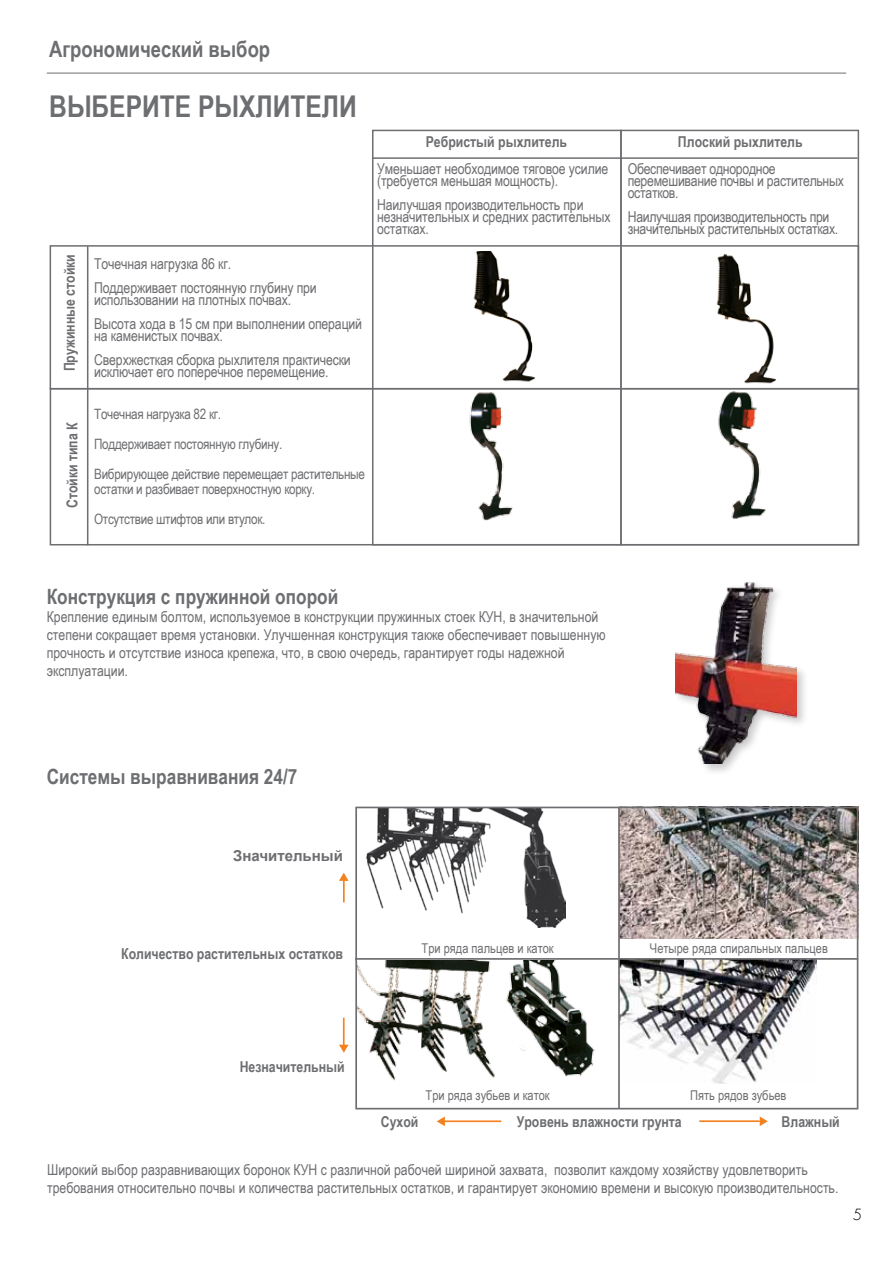
<style>
.page{position:relative;width:893px;height:1263px;background:#fff}
.page>*{position:absolute;margin:0;border:0;box-sizing:border-box;transform-origin:0 0}
.t1{font:700 30px "Arial Narrow";color:#6d6e71}
.t2{font:700 22.5px "Arial Narrow";color:#6d6e71}
.t3{font:700 21px "Arial Narrow";color:#6d6e71}
.t4{font:15px/12px "Arial Narrow";letter-spacing:-.01em;color:#6d6e71}
.t5{font:700 15px "Arial Narrow";color:#6d6e71}
.t6{font:700 15px "Arial";color:#6d6e71}
.t7{font:300 15px "Futura Com";color:#000}
.t8{font:14.25px/30px "Arial Narrow";letter-spacing:-.02em;color:#6d6e71}
.t9{font:13.5px "Arial Narrow";color:#6d6e71}
</style>
<div class="page">
<img style="left:473px;top:251px;width:63px;height:131px">
<img style="left:716px;top:254px;width:60px;height:130px">
<img style="left:469px;top:392px;width:44px;height:129px">
<img style="left:718px;top:391px;width:48px;height:128px">
<div style="left:50px;top:245px;width:809px;height:144px;border:2px solid #6d6e71"></div>
<div style="left:50px;top:388px;width:809px;height:157px;border:2px solid #6d6e71"></div>
<div style="left:372px;top:130px;width:250px;height:415px;border:2px solid #6d6e71"></div>
<div style="left:620px;top:130px;width:239px;height:415px;border:2px solid #6d6e71"></div>
<hr style="left:87px;top:246px;width:1px;height:299px;background:#6d6e71">
<hr style="left:372px;top:157px;width:486px;height:2px;background:#6d6e71">
<hr style="left:47px;top:73px;width:799px;height:1px;background:#6d6e71">
<img style="left:358px;top:960px;width:237px;height:121px">
<img style="left:366px;top:810px;width:199px;height:117px">
<img style="left:620px;top:960px;width:197px;height:124px">
<img style="left:620px;top:810px;width:235px;height:129px">
<div style="left:672px;top:579px;width:136px;height:197px;background:#000;opacity:.21"></div>
<img style="left:675px;top:581px;width:121px;height:183px">
<hr style="left:343px;top:877px;width:2px;height:25px;background:#f58220">
<svg style="left:339px;top:872px;width:10px;height:10px"></svg>
<hr style="left:343px;top:1018px;width:2px;height:31px;background:#f58220">
<svg style="left:339px;top:1044px;width:10px;height:9px"></svg>
<svg style="left:759px;top:1116px;width:9px;height:10px"></svg>
<hr style="left:441px;top:1120px;width:60px;height:2px;background:#f58220">
<svg style="left:437px;top:1116px;width:9px;height:10px"></svg>
<div style="left:355px;top:807px;width:503px;height:302px;border:2px solid #6d6e71"></div>
<hr style="left:355px;top:958px;width:503px;height:2px;background:#6d6e71">
<hr style="left:618px;top:807px;width:2px;height:302px;background:#6d6e71">
<hr style="left:699px;top:1120px;width:61px;height:2px;background:#f58220">
<h2 class="t2" style="left:49px;top:32px;width:222px">Агрономический выбор</h2>
<h1 class="t1" style="left:49px;top:84px;width:309px">ВЫБЕРИТЕ РЫХЛИТЕЛИ</h1>
<p class="t5" style="left:58px;top:371px;width:119px;rotate:-90deg">Пружинные стойки</p>
<p class="t5" style="left:61px;top:508px;width:87px;rotate:-90deg">Стойки типа К</p>
<p class="t4" style="left:94px;top:251px;width:224px;line-height:24px">Точечная нагрузка 86 кг.<br>Поддерживает постоянную глубину при</p>
<p class="t4" style="left:94px;top:287px;width:269px;line-height:24px">использовании на плотных почвах.<br>Высота хода в 15 см при выполнении операций</p>
<p class="t4" style="left:94px;top:323px;width:258px;line-height:24px">на каменистых почвах.<br>Сверхжесткая сборка рыхлителя практически</p>
<p class="t4" style="left:94px;top:365px;width:236px">исключает его поперечное перемещение.</p>
<p class="t8" style="left:94px;top:399px;width:272px">Точечная нагрузка 82 кг.<br>Поддерживает постоянную глубину.<br>Вибрирующее действие перемещает растительные</p>
<p class="t8" style="left:94px;top:474px;width:223px">остатки и разбивает поверхностную корку.<br>Отсутствие штифтов или втулок.</p>
<p class="t5" style="left:426px;top:131px;width:143px">Ребристый рыхлитель</p>
<p class="t5" style="left:678px;top:131px;width:126px">Плоский рыхлитель</p>
<p class="t4" style="left:377px;top:162px;width:233px">Уменьшает необходимое тяговое усилие (требуется меньшая мощность).</p>
<p class="t4" style="left:377px;top:198px;width:235px">Наилучшая производительность при незначительных и средних растительных остатках.</p>
<p class="t4" style="left:628px;top:162px;width:218px">Обеспечивает однородное перемешивание почвы и растительных остатков.</p>
<p class="t4" style="left:628px;top:210px;width:212px">Наилучшая производительность при значительных растительных остатках.</p>
<h3 class="t3" style="left:47px;top:581px;width:293px">Конструкция с пружинной опорой</h3>
<p class="t4" style="left:47px;top:607px;width:560px;line-height:18px">Крепление единым болтом, используемое в конструкции пружинных стоек КУН, в значительной степени сокращает время установки. Улучшенная конструкция также обеспечивает повышенную прочность и отсутствие износа крепежа, что, в свою очередь, гарантирует годы надежной эксплуатации.</p>
<h3 class="t3" style="left:47px;top:760px;width:252px">Системы выравнивания 24/7</h3>
<p class="t6" style="left:233px;top:846px;width:111px">Значительный</p>
<p class="t5" style="left:121px;top:943px;width:223px">Количество растительных остатков</p>
<p class="t9" style="left:422px;top:938px;width:134px">Три ряда пальцев и каток</p>
<p class="t9" style="left:650px;top:938px;width:180px">Четыре ряда спиральных пальцев</p>
<p class="t5" style="left:240px;top:1055px;width:106px">Незначительный</p>
<p class="t9" style="left:426px;top:1085px;width:126px">Три ряда зубьев и каток</p>
<p class="t9" style="left:690px;top:1085px;width:98px">Пять рядов зубьев</p>
<p class="t5" style="left:381px;top:1110px;width:39px">Сухой</p>
<p class="t5" style="left:517px;top:1110px;width:166px">Уровень влажности грунта</p>
<p class="t5" style="left:782px;top:1111px;width:60px">Влажный</p>
<p class="t4" style="left:47px;top:1160px;width:793px;line-height:18px">Широкий выбор разравнивающих боронок КУН с различной рабочей шириной захвата, позволит каждому хозяйству удовлетворить требования относительно почвы и количества растительных остатков, и гарантирует экономию времени и высокую производительность.</p>
<p class="t7" style="left:853px;top:1205px;width:11px">5</p>
</div>
